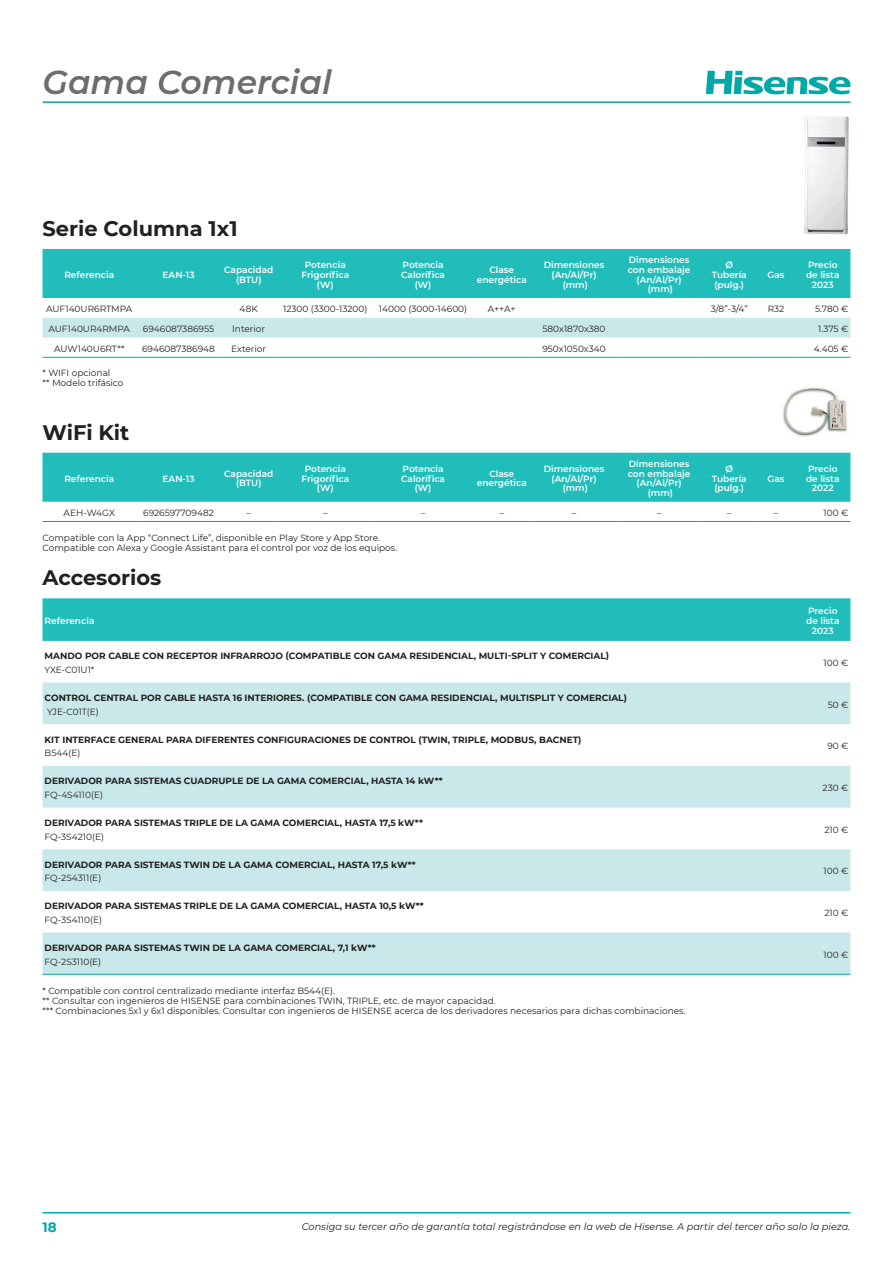
<style>
.page{position:relative;width:893px;height:1263px;background:#fff}
.page>*{position:absolute;margin:0;border:0;box-sizing:border-box;transform-origin:0 0}
.t1{font:italic 600 33px "Montserrat";color:#6c6d70}
.t2{font:700 21px "Montserrat";color:#231f20}
.t3{font:700 13.5px "Montserrat";color:#00a9a7}
.t4{font:italic 9.75px "Montserrat";color:#231f20}
.t5{font:9px/9.8px "Montserrat";color:#231f20}
.t6{font:700 9px "Montserrat";color:#231f20}
.t7{font:600 9px/9.8px "Montserrat";color:#fff;text-align:center}
</style>
<div class="page">
<hr style="left:43px;top:101px;width:807px;height:2px;background:#00a9a7">
<hr style="left:43px;top:1212px;width:807px;height:1px;background:#00a9a7">
<svg style="left:706px;top:71px;width:145px;height:23px"></svg>
<div style="left:43px;top:249px;width:807px;height:49px;background:#21bdbb"></div>
<div style="left:43px;top:318px;width:807px;height:19px;background:#c9e8e9"></div>
<hr style="left:43px;top:357px;width:93px;height:1px;background:#00a9a7">
<hr style="left:136px;top:357px;width:85px;height:1px;background:#00a9a7">
<hr style="left:221px;top:357px;width:55px;height:1px;background:#00a9a7">
<hr style="left:276px;top:357px;width:98px;height:1px;background:#00a9a7">
<hr style="left:374px;top:357px;width:98px;height:1px;background:#00a9a7">
<hr style="left:472px;top:357px;width:59px;height:1px;background:#00a9a7">
<hr style="left:531px;top:357px;width:86px;height:1px;background:#00a9a7">
<hr style="left:617px;top:357px;width:85px;height:1px;background:#00a9a7">
<hr style="left:702px;top:357px;width:55px;height:1px;background:#00a9a7">
<hr style="left:757px;top:357px;width:38px;height:1px;background:#00a9a7">
<hr style="left:795px;top:357px;width:55px;height:1px;background:#00a9a7">
<img style="left:804px;top:116px;width:45px;height:119px">
<div style="left:43px;top:453px;width:807px;height:49px;background:#21bdbb"></div>
<hr style="left:43px;top:521px;width:93px;height:1px;background:#00a9a7">
<hr style="left:136px;top:521px;width:85px;height:1px;background:#00a9a7">
<hr style="left:221px;top:521px;width:55px;height:1px;background:#00a9a7">
<hr style="left:276px;top:521px;width:98px;height:1px;background:#00a9a7">
<hr style="left:374px;top:521px;width:98px;height:1px;background:#00a9a7">
<hr style="left:472px;top:521px;width:59px;height:1px;background:#00a9a7">
<hr style="left:531px;top:521px;width:86px;height:1px;background:#00a9a7">
<hr style="left:617px;top:521px;width:85px;height:1px;background:#00a9a7">
<hr style="left:702px;top:521px;width:55px;height:1px;background:#00a9a7">
<hr style="left:757px;top:521px;width:38px;height:1px;background:#00a9a7">
<hr style="left:795px;top:521px;width:55px;height:1px;background:#00a9a7">
<div style="left:43px;top:598px;width:807px;height:43px;background:#21bdbb"></div>
<svg style="left:43px;top:682px;width:807px;height:292px;fill:#c9e8e9"></svg>
<hr style="left:43px;top:974px;width:752px;height:1px;background:#00a9a7">
<hr style="left:795px;top:974px;width:55px;height:1px;background:#00a9a7">
<img style="left:783px;top:387px;width:65px;height:50px">
<h1 class="t1" style="left:43px;top:59px;width:291px">Gama Comercial</h1>
<h2 class="t2" style="left:43px;top:213px;width:197px">Serie Columna 1x1</h2>
<p class="t7" style="left:64px;top:269px;width:51px">Referencia</p>
<p class="t7" style="left:163px;top:269px;width:34px">EAN-13</p>
<p class="t7" style="left:224px;top:264px;width:51px">Capacidad (BTU)</p>
<p class="t7" style="left:301px;top:260px;width:49px">Potencia<br>Frigorífica (W)</p>
<p class="t7" style="left:401px;top:260px;width:46px">Potencia<br>Calorífica (W)</p>
<p class="t7" style="left:477px;top:264px;width:52px">Clase energética</p>
<p class="t7" style="left:544px;top:260px;width:62px">Dimensiones (An/Al/Pr) (mm)</p>
<p class="t7" style="left:628px;top:255px;width:64px">Dimensiones con embalaje (An/Al/Pr) (mm)</p>
<p class="t7" style="left:712px;top:260px;width:37px">Ø<br>Tubería (pulg.)</p>
<p class="t7" style="left:767px;top:269px;width:19px">Gas</p>
<p class="t7" style="left:806px;top:260px;width:35px">Precio de lista<br>2023</p>
<p class="t5" style="left:46px;top:304px;width:88px">AUF140UR6RTMPA</p>
<p class="t5" style="left:240px;top:304px;width:20px">48K</p>
<p class="t5" style="left:283px;top:304px;width:86px">12300 (3300-13200)</p>
<p class="t5" style="left:379px;top:304px;width:90px">14000 (3000-14600)</p>
<p class="t5" style="left:488px;top:304px;width:30px">A++A+</p>
<p class="t5" style="left:711px;top:304px;width:39px">3/8”-3/4”</p>
<p class="t5" style="left:768px;top:304px;width:18px">R32</p>
<p class="t5" style="left:815px;top:304px;width:35px">5.780 €</p>
<p class="t5" style="left:49px;top:324px;width:83px">AUF140UR4RMPA</p>
<p class="t5" style="left:143px;top:324px;width:73px">6946087386955</p>
<p class="t5" style="left:232px;top:324px;width:34px">Interior</p>
<p class="t5" style="left:542px;top:324px;width:65px">580x1870x380</p>
<p class="t5" style="left:818px;top:324px;width:32px">1.375 €</p>
<p class="t5" style="left:54px;top:343px;width:72px">AUW140U6RT**</p>
<p class="t5" style="left:142px;top:343px;width:74px">6946087386948</p>
<p class="t5" style="left:231px;top:343px;width:36px">Exterior</p>
<p class="t5" style="left:542px;top:343px;width:65px">950x1050x340</p>
<p class="t5" style="left:814px;top:343px;width:36px">4.405 €</p>
<p class="t5" style="left:43px;top:367px;width:83px">* WIFI opcional<br>** Modelo trifásico</p>
<h2 class="t2" style="left:43px;top:417px;width:88px">WiFi Kit</h2>
<p class="t7" style="left:64px;top:473px;width:51px">Referencia</p>
<p class="t7" style="left:163px;top:473px;width:34px">EAN-13</p>
<p class="t7" style="left:224px;top:468px;width:51px">Capacidad (BTU)</p>
<p class="t7" style="left:301px;top:463px;width:49px">Potencia<br>Frigorífica (W)</p>
<p class="t7" style="left:401px;top:463px;width:46px">Potencia<br>Calorífica (W)</p>
<p class="t7" style="left:477px;top:468px;width:52px">Clase energética</p>
<p class="t7" style="left:544px;top:463px;width:62px">Dimensiones (An/Al/Pr) (mm)</p>
<p class="t7" style="left:628px;top:458px;width:64px">Dimensiones con embalaje (An/Al/Pr) (mm)</p>
<p class="t7" style="left:712px;top:463px;width:37px">Ø<br>Tubería (pulg.)</p>
<p class="t7" style="left:767px;top:473px;width:19px">Gas</p>
<p class="t7" style="left:806px;top:463px;width:35px">Precio de lista<br>2022</p>
<p class="t5" style="left:64px;top:507px;width:53px">AEH-W4GX</p>
<p class="t5" style="left:143px;top:507px;width:72px">6926597709482</p>
<p class="t5" style="left:246px;top:507px;width:6px">–</p>
<p class="t5" style="left:323px;top:507px;width:6px">–</p>
<p class="t5" style="left:421px;top:507px;width:6px">–</p>
<p class="t5" style="left:499px;top:507px;width:6px">–</p>
<p class="t5" style="left:572px;top:507px;width:6px">–</p>
<p class="t5" style="left:657px;top:507px;width:6px">–</p>
<p class="t5" style="left:727px;top:507px;width:6px">–</p>
<p class="t5" style="left:774px;top:507px;width:6px">–</p>
<p class="t5" style="left:824px;top:507px;width:26px">100 €</p>
<p class="t5" style="left:43px;top:533px;width:356px">Compatible con la App “Connect Life”, disponible en Play Store y App Store.<br>Compatible con Alexa y Google Assistant para el control por voz de los equipos.</p>
<h2 class="t2" style="left:43px;top:563px;width:120px">Accesorios</h2>
<p class="t7" style="left:45px;top:615px;width:51px">Referencia</p>
<p class="t7" style="left:806px;top:606px;width:35px">Precio de lista<br>2023</p>
<p class="t6" style="left:45px;top:650px;width:566px">MANDO POR CABLE CON RECEPTOR INFRARROJO (COMPATIBLE CON GAMA RESIDENCIAL, MULTI-SPLIT Y COMERCIAL)</p>
<p class="t5" style="left:45px;top:664px;width:51px">YXE-C01U1*</p>
<p class="t5" style="left:824px;top:658px;width:26px">100 €</p>
<p class="t6" style="left:45px;top:691px;width:584px">CONTROL CENTRAL POR CABLE HASTA 16 INTERIORES. (COMPATIBLE CON GAMA RESIDENCIAL, MULTISPLIT Y COMERCIAL)</p>
<p class="t5" style="left:47px;top:706px;width:53px">YJE-C01T(E)</p>
<p class="t6" style="left:45px;top:733px;width:538px">KIT INTERFACE GENERAL PARA DIFERENTES CONFIGURACIONES DE CONTROL (TWIN, TRIPLE, MODBUS, BACNET)</p>
<p class="t5" style="left:45px;top:748px;width:37px">B544(E)</p>
<p class="t6" style="left:45px;top:775px;width:399px">DERIVADOR PARA SISTEMAS CUADRUPLE DE LA GAMA COMERCIAL, HASTA 14 kW**</p>
<p class="t5" style="left:45px;top:789px;width:60px">FQ-4S4110(E)</p>
<p class="t6" style="left:45px;top:816px;width:380px">DERIVADOR PARA SISTEMAS TRIPLE DE LA GAMA COMERCIAL, HASTA 17,5 kW**</p>
<p class="t5" style="left:45px;top:831px;width:61px">FQ-3S4210(E)</p>
<p class="t6" style="left:45px;top:858px;width:373px">DERIVADOR PARA SISTEMAS TWIN DE LA GAMA COMERCIAL, HASTA 17,5 kW**</p>
<p class="t5" style="left:45px;top:873px;width:58px">FQ-2S4311(E)</p>
<p class="t6" style="left:45px;top:900px;width:381px">DERIVADOR PARA SISTEMAS TRIPLE DE LA GAMA COMERCIAL, HASTA 10,5 kW**</p>
<p class="t5" style="left:45px;top:914px;width:59px">FQ-3S4110(E)</p>
<p class="t6" style="left:45px;top:941px;width:333px">DERIVADOR PARA SISTEMAS TWIN DE LA GAMA COMERCIAL, 7,1 kW**</p>
<p class="t5" style="left:45px;top:956px;width:58px">FQ-2S3110(E)</p>
<p class="t5" style="left:43px;top:985px;width:645px">* Compatible con control centralizado mediante interfaz B544(E).<br>** Consultar con ingenieros de HISENSE para combinaciones TWIN, TRIPLE, etc. de mayor capacidad.<br>*** Combinaciones 5x1 y 6x1 disponibles. Consultar con ingenieros de HISENSE acerca de los derivadores necesarios para dichas combinaciones.</p>
<p class="t5" style="left:828px;top:699px;width:22px">50 €</p>
<p class="t5" style="left:827px;top:741px;width:23px">90 €</p>
<p class="t5" style="left:823px;top:783px;width:27px">230 €</p>
<p class="t5" style="left:824px;top:824px;width:25px">210 €</p>
<p class="t5" style="left:824px;top:866px;width:26px">100 €</p>
<p class="t5" style="left:824px;top:908px;width:25px">210 €</p>
<p class="t5" style="left:824px;top:949px;width:26px">100 €</p>
<h3 class="t3" style="left:43px;top:1217px;width:16px">18</h3>
<p class="t4" style="left:302px;top:1220px;width:550px">Consiga su tercer año de garantía total registrándose en la web de Hisense. A partir del tercer año solo la pieza.</p>
</div>
